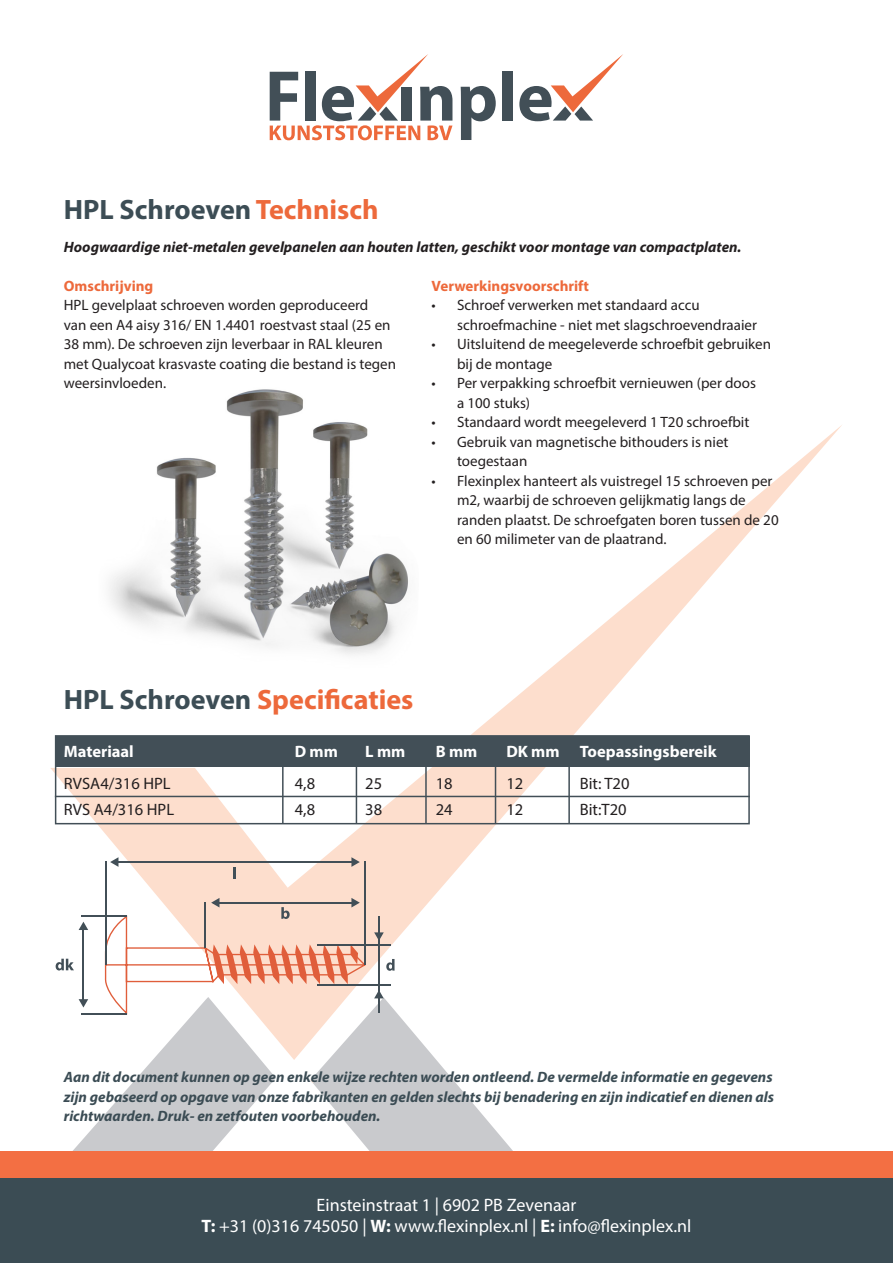
<style>
.page{position:relative;width:893px;height:1263px;background:#fff}
.page>*{position:absolute;margin:0;border:0;box-sizing:border-box;transform-origin:0 0}
.t1{font:700 28.2px "Myriad Pro";color:#ed693b}
.t2{font:700 28.2px "Myriad Pro";color:#3c4d55}
.t3{font:18px "Myriad Pro";color:#fff}
.t4{font:16.5px "Myriad Pro";color:#231f20}
.t5{font:700 16.5px "Myriad Pro";color:#fff}
.t6{font:15px/19.5px "Myriad Pro";color:#231f20}
.t7{font:italic 700 15px/19.5px "Myriad Pro";color:#3b4c54;text-align:justify}
.t8{font:italic 700 15px "Myriad Pro";color:#231f20}
.t9{font:700 15px "Myriad Pro";color:#ed693b}
.s1{color:#ed693b}
.s2{font-weight:700;color:#ed693b}
.s3{color:#3c4d55}
.s4{font-weight:700}
</style>
<div class="page">
<img style="left:226px;top:389px;width:131px;height:35px">
<svg style="left:50px;top:424px;width:792px;height:544px"></svg>
<div style="left:0;top:1178px;width:893px;height:85px;background:#3b4c54"></div>
<div style="left:0;top:1151px;width:893px;height:27px;background:#f36f43"></div>
<svg style="left:461px;top:86px;width:35px;height:54px"></svg>
<div style="left:502px;top:71px;width:11px;height:50px;background:#424f57"></div>
<svg style="left:519px;top:54px;width:104px;height:67px"></svg>
<svg style="left:270px;top:54px;width:182px;height:86px"></svg>
<div style="left:56px;top:736px;width:694px;height:30px;background:#424f57"></div>
<div style="left:55px;top:735px;width:695px;height:89px;border:2px solid #424f57"></div>
<hr style="left:282px;top:757px;width:2px;height:67px;background:#424f57">
<hr style="left:356px;top:757px;width:1px;height:67px;background:#424f57">
<hr style="left:55px;top:796px;width:695px;height:1px;background:#424f57">
<hr style="left:425px;top:757px;width:2px;height:67px;background:#424f57">
<hr style="left:495px;top:757px;width:1px;height:67px;background:#424f57">
<hr style="left:568px;top:757px;width:2px;height:67px;background:#424f57">
<hr style="left:112px;top:861px;width:241px;height:2px;background:#424f57">
<svg style="left:351px;top:857px;width:9px;height:10px"></svg>
<svg style="left:110px;top:857px;width:8px;height:10px"></svg>
<hr style="left:364px;top:861px;width:2px;height:104px;background:#424f57">
<hr style="left:105px;top:861px;width:1px;height:104px;background:#424f57">
<svg style="left:234px;top:867px;width:2px;height:11px"></svg>
<svg style="left:56px;top:898px;width:457px;height:253px"></svg>
<p class="t2" style="left:64px;top:191px;width:316px">HPL Schroeven <span class="s1">Technisch</span></p>
<p class="t8" style="left:64px;top:237px;width:679px">Hoogwaardige niet-metalen gevelpanelen aan houten latten, geschikt voor montage van compactplaten.</p>
<p class="t6" style="left:64px;top:275px;width:334px"><span class="s2">Omschrijving<br></span>HPL gevelplaat schroeven worden geproduceerd<br>van een A4 aisy 316/ EN 1.4401 roestvast staal (25 en 38 mm). De schroeven zijn leverbaar in RAL kleuren met Qualycoat krasvaste coating die bestand is tegen weersinvloeden.</p>
<p class="t9" style="left:432px;top:276px;width:159px">Verwerkingsvoorschrift</p>
<p class="t6" style="left:457px;top:295px;width:301px;text-indent:-26px">• Schroef verwerken met standaard accu schroefmachine - niet met slagschroevendraaier</p>
<p class="t6" style="left:457px;top:334px;width:315px;text-indent:-26px">• Uitsluitend de meegeleverde schroefbit gebruiken bij de montage</p>
<p class="t6" style="left:457px;top:373px;width:300px;text-indent:-26px">• Per verpakking schroefbit vernieuwen (per doos a 100 stuks)</p>
<p class="t6" style="left:432px;top:412px;width:319px">• Standaard wordt meegeleverd 1 T20 schroefbit</p>
<p class="t6" style="left:457px;top:431px;width:273px;text-indent:-26px">• Gebruik van magnetische bithouders is niet toegestaan</p>
<p class="t6" style="left:457px;top:470px;width:323px;text-indent:-26px">• Flexinplex hanteert als vuistregel 15 schroeven per m2, waarbij de schroeven gelijkmatig langs de randen plaatst. De schroefgaten boren tussen de 20 en 60 milimeter van de plaatrand.</p>
<p class="t1" style="left:64px;top:681px;width:351px"><span class="s3">HPL Schroeven</span> Specificaties</p>
<p class="t5" style="left:64px;top:741px;width:72px">Materiaal</p>
<p class="t5" style="left:295px;top:741px;width:45px">D mm</p>
<p class="t5" style="left:365px;top:741px;width:42px">L mm</p>
<p class="t5" style="left:436px;top:741px;width:43px">B mm</p>
<p class="t5" style="left:506px;top:741px;width:212px">DK mm Toepassingsbereik</p>
<p class="t4" style="left:64px;top:774px;width:108px">RVSA4/316 HPL</p>
<p class="t4" style="left:295px;top:774px;width:22px">4,8</p>
<p class="t4" style="left:365px;top:774px;width:18px">25</p>
<p class="t4" style="left:436px;top:774px;width:18px">18</p>
<p class="t4" style="left:506px;top:774px;width:18px">12</p>
<p class="t4" style="left:580px;top:774px;width:51px">Bit: T20</p>
<p class="t4" style="left:64px;top:799px;width:112px">RVS A4/316 HPL</p>
<p class="t4" style="left:295px;top:799px;width:22px">4,8</p>
<p class="t4" style="left:365px;top:799px;width:18px">38</p>
<p class="t4" style="left:436px;top:799px;width:18px">24</p>
<p class="t4" style="left:506px;top:799px;width:18px">12</p>
<p class="t4" style="left:580px;top:799px;width:48px">Bit:T20</p>
<p class="t7" style="left:64px;top:1067px;width:712px">Aan dit document kunnen op geen enkele wijze rechten worden ontleend. De vermelde informatie en gegevens zijn gebaseerd op opgave van onze fabrikanten en gelden slechts bij benadering en zijn indicatief en dienen als richtwaarden. Druk- en zetfouten voorbehouden.</p>
<p class="t3" style="left:317px;top:1194px;width:261px">Einsteinstraat 1 | 6902 PB Zevenaar</p>
<p class="t3" style="left:202px;top:1215px;width:491px"><span class="s4">T:</span> +31 (0)316 745050 | <span class="s4">W:</span> www.flexinplex.nl | <span class="s4">E:</span> info@flexinplex.nl</p>
</div>
